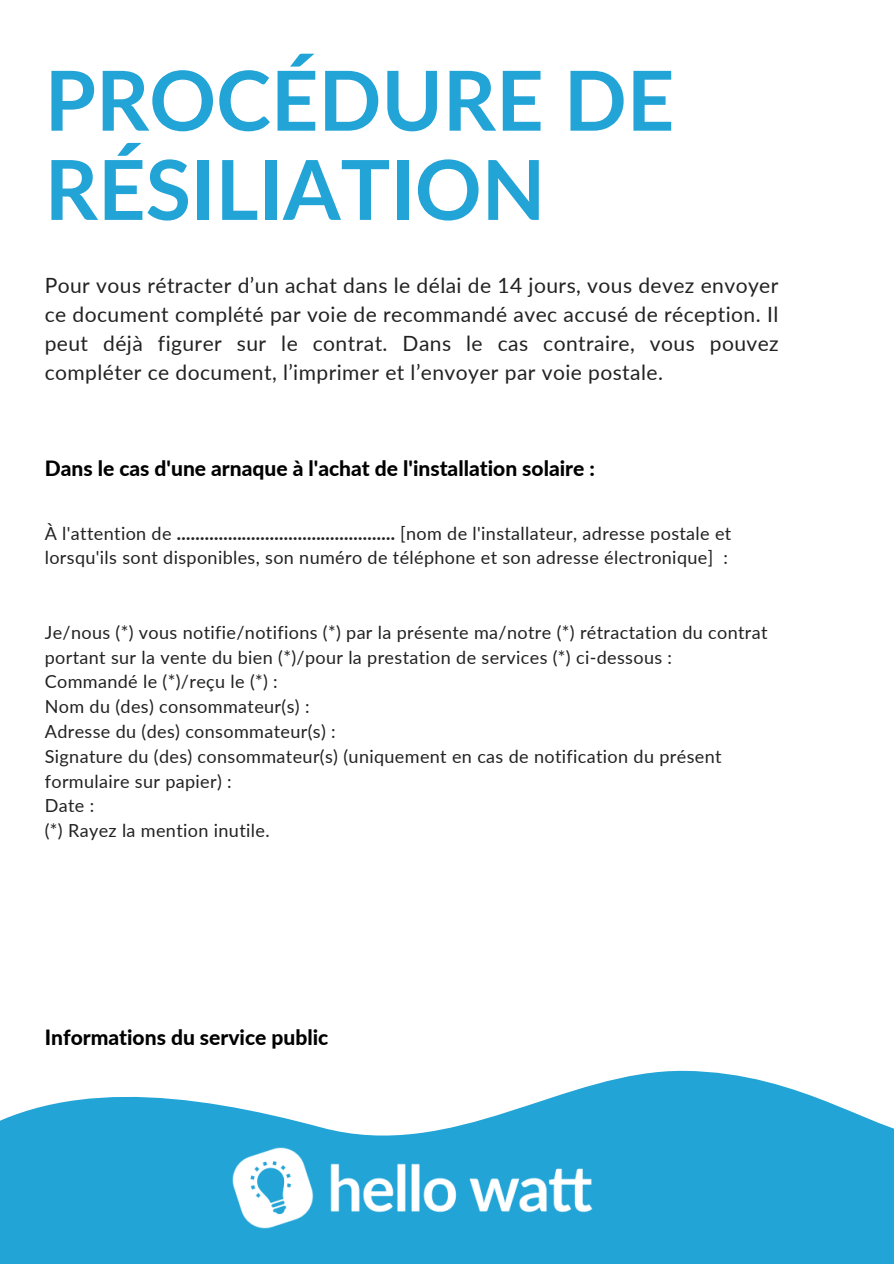
<style>
.page{position:relative;width:894px;height:1264px;background:#fff}
.page>*{position:absolute;margin:0;border:0;box-sizing:border-box;transform-origin:0 0}
.t1{font:700 82.65px/89.1px "Lato";color:#22a4d7}
.t2{font:21px/29.1px "Lato";letter-spacing:.02em;color:#222;text-align:justify}
.t3{font:800 21px "Lato";color:#000}
.t4{font:18px/24.8px "Lato";letter-spacing:.02em;color:#222}
.s1{font-weight:800}
</style>
<div class="page">
<svg style="left:0;top:1070px;width:893px;height:193px;fill:#22a4d7"></svg>
<img style="left:217px;top:1132px;width:390px;height:111px">
<h1 class="t1" style="left:45px;top:54px;width:631px">PROCÉDURE DE<br>RÉSILIATION</h1>
<p class="t2" style="left:45px;top:270px;width:735px">Pour vous rétracter d’un achat dans le délai de 14 jours, vous devez envoyer ce document complété par voie de recommandé avec accusé de réception. Il peut déjà figurer sur le contrat. Dans le cas contraire, vous pouvez compléter ce document, l’imprimer et l’envoyer par voie postale.</p>
<p class="t3" style="left:45px;top:455px;width:551px">Dans le cas d'une arnaque à l'achat de l'installation solaire :</p>
<p class="t4" style="left:45px;top:520px;width:688px">À l'attention de <span class="s1">...............................................</span> [nom de l'installateur, adresse postale et lorsqu'ils sont disponibles, son numéro de téléphone et son adresse électronique] :</p>
<p class="t4" style="left:45px;top:619px;width:724px">Je/nous (*) vous notifie/notifions (*) par la présente ma/notre (*) rétractation du contrat portant sur la vente du bien (*)/pour la prestation de services (*) ci-dessous :<br>Commandé le (*)/reçu le (*) :<br>Nom du (des) consommateur(s) :<br>Adresse du (des) consommateur(s) :<br>Signature du (des) consommateur(s) (uniquement en cas de notification du présent formulaire sur papier) :<br>Date :<br>(*) Rayez la mention inutile.</p>
<p class="t3" style="left:45px;top:1023px;width:285px">Informations du service public</p>
</div>
